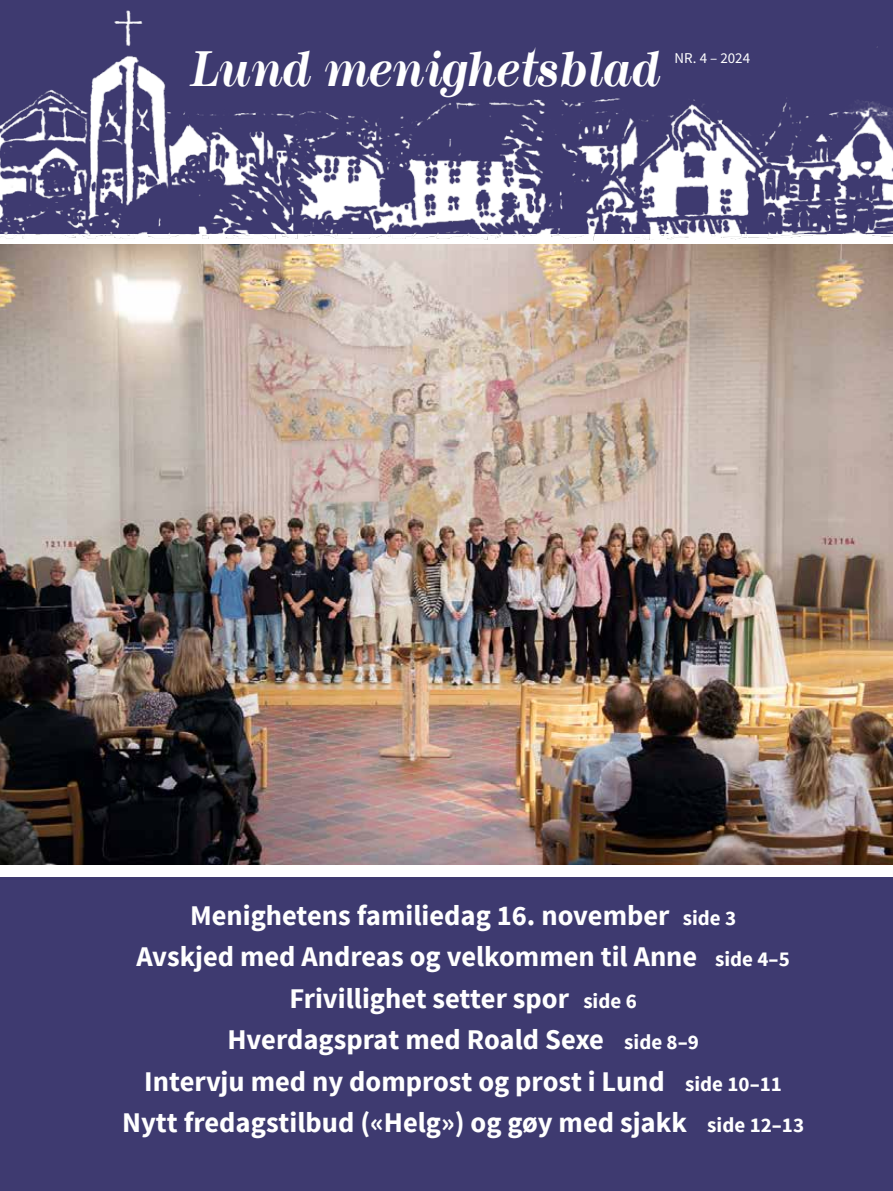
<style>
.page{position:relative;width:893px;height:1191px;background:#3e3a70}
.page>*{position:absolute;margin:0;border:0;box-sizing:border-box;transform-origin:0 0}
.t1{font:italic 700 45.3px "Modern";letter-spacing:-.06em;color:#fff;scale:.85 1}
.t2{font:700 28.5px/41.5px "Source Sans Pro";color:#fff;text-align:center}
.t3{font:15px "Source Sans Pro";color:#fff}
.s1{font-size:21px}
</style>
<div class="page">
<div style="left:0;top:234px;width:893px;height:642px;background:#fff"></div>
<img style="left:0;top:245px;width:893px;height:620px">
<img style="left:0;top:10px;width:893px;height:230px">
<h1 class="t1" style="left:188px;top:41px;width:557px">Lund menighetsblad</h1>
<p class="t3" style="left:675px;top:48px;width:77px">NR. 4 – 2024</p>
<p class="t2" style="left:122px;top:895px;width:683px">Menighetens familiedag 16. november <span class="s1">side 3<br></span>Avskjed med Andreas og velkommen til Anne <span class="s1">side 4–5<br></span>Frivillighet setter spor <span class="s1">side 6<br></span>Hverdagsprat med Roald Sexe <span class="s1">side 8–9<br></span>Intervju med ny domprost og prost i Lund <span class="s1">side 10–11<br></span>Nytt fredagstilbud («Helg») og gøy med sjakk <span class="s1">side 12–13</span></p>
</div>
